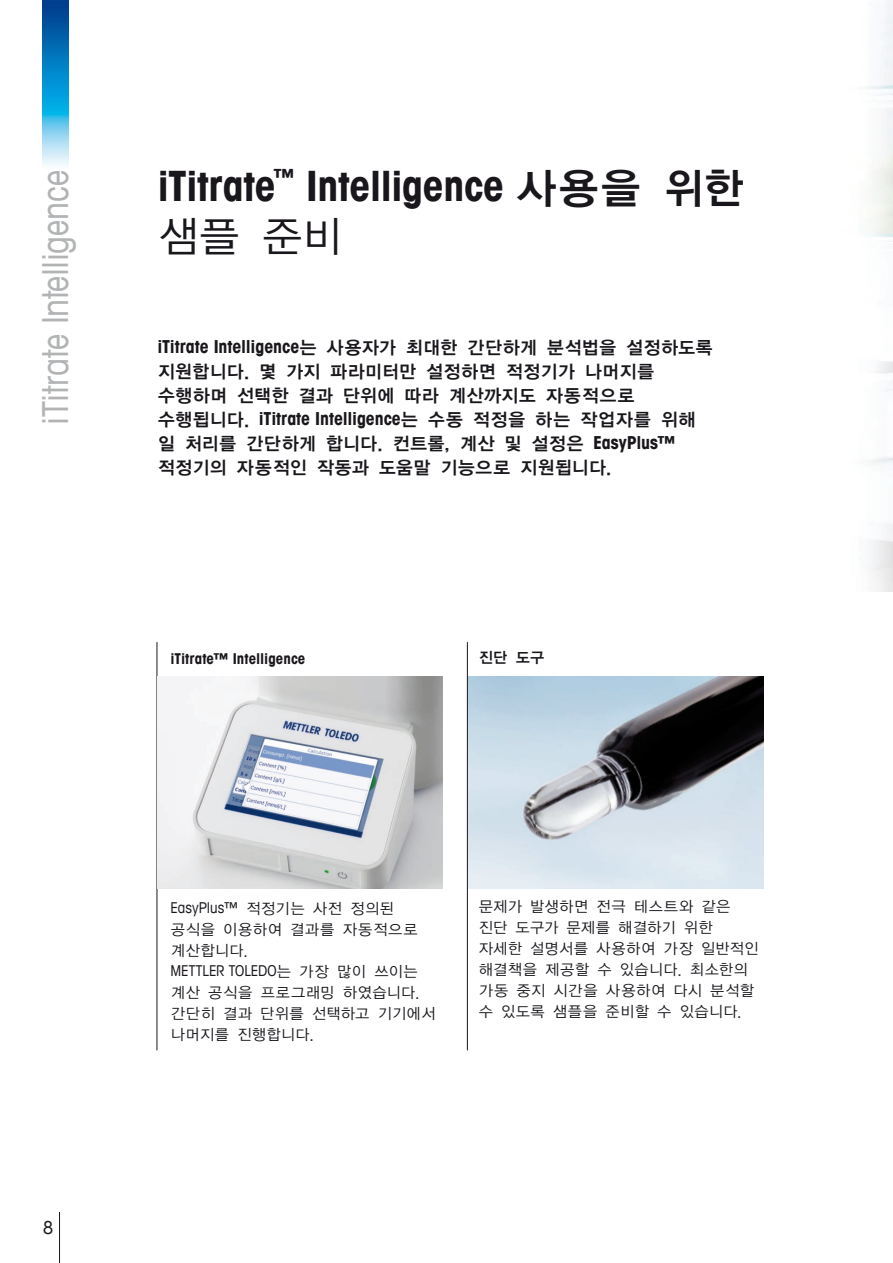
<style>
.page{position:relative;width:893px;height:1263px;background:#fff}
.page>*{position:absolute;margin:0;border:0;box-sizing:border-box;transform-origin:0 0}
._1_Title_Bold_28_32{font:700 condensed 42px "Avant Garde Com";letter-spacing:-.01em;color:#1a171c}
._2_Title_Book_28_32{font:42px "YDIYGO120 KS Cpc EUC H";color:#1a171c}
.t1{font:condensed 36px "Avant Garde Com";letter-spacing:-.01em;color:#b1b3b4}
._10_Lead_with_bullet{font:18px/24px "YDIYGO140 KS Cpc EUC H";letter-spacing:-.03em;color:#1a171c}
.t2{font:condensed 18px "Avant Garde Com";color:#1a171c}
._10_Lead_with_bullet-2{font:15px/21px "YDIYGO120 KS Cpc EUC H";letter-spacing:-.02em;color:#1a171c}
._12_Running_Text_10{font:700 condensed 15px "Avant Garde Com";letter-spacing:.005em;color:#1a171c}
._12_Running_Text_10-2{font:15px "YDIYGO140 KS Cpc EUC H";color:#1a171c}
.s1{font-family:"YDIYGO140 KS Cpc EUC H";font-weight:400;font-stretch:normal}
.s2{font-family:"Avant Garde Com";font-weight:700;font-stretch:condensed}
.s3{font-family:"Avant Garde Com";font-stretch:condensed}
</style>
<div class="page">
<hr style="left:59px;top:1212px;width:1px;height:51px;background:#1a171c">
<img style="left:43px;top:0;width:25px;height:166px">
<img style="left:468px;top:676px;width:295px;height:213px">
<hr style="left:157px;top:642px;width:1px;height:408px;background:#1a171c">
<hr style="left:467px;top:642px;width:1px;height:408px;background:#1a171c">
<img style="left:157px;top:676px;width:285px;height:213px">
<p class="t1" style="left:33px;top:425px;width:256px;rotate:-90deg">iTitrate Intelligence</p>
<p class="_1_Title_Bold_28_32" style="left:157px;top:158px;width:589px">iTitrate<sup>™</sup> Intelligence <span class="s1">사용을 위한</span></p>
<p class="_2_Title_Book_28_32" style="left:157px;top:215px;width:188px">샘플 준비</p>
<p class="_10_Lead_with_bullet" style="left:157px;top:336px;width:557px"><span class="s2">iTitrate Intelligence</span>는 사용자가 최대한 간단하게 분석법을 설정하도록 지원합니다. 몇 가지 파라미터만 설정하면 적정기가 나머지를 수행하며 선택한 결과 단위에 따라 계산까지도 자동적으로 수행됩니다. <span class="s2">iTitrate Intelligence</span>는 수동 적정을 하는 작업자를 위해 일 처리를 간단하게 합니다. 컨트롤, 계산 및 설정은 <span class="s2">EasyPlus™ </span>적정기의 자동적인 작동과 도움말 기능으로 지원됩니다.</p>
<p class="_12_Running_Text_10" style="left:170px;top:649px;width:136px">iTitrate™ Intelligence</p>
<p class="_12_Running_Text_10-2" style="left:478px;top:650px;width:68px">진단 도구</p>
<p class="t2" style="left:43px;top:1216px;width:12px">8</p>
<p class="_10_Lead_with_bullet-2" style="left:170px;top:898px;width:249px"><span class="s3">EasyPlus™</span> 적정기는 사전 정의된 공식을 이용하여 결과를 자동적으로 계산합니다.</p>
<p class="_10_Lead_with_bullet-2" style="left:170px;top:961px;width:267px"><span class="s3">METTLER TOLEDO</span>는 가장 많이 쓰이는 계산 공식을 프로그래밍 하였습니다. 간단히 결과 단위를 선택하고 기기에서 나머지를 진행합니다.</p>
<p class="_10_Lead_with_bullet-2" style="left:478px;top:896px;width:282px">문제가 발생하면 전극 테스트와 같은 진단 도구가 문제를 해결하기 위한 자세한 설명서를 사용하여 가장 일반적인 해결책을 제공할 수 있습니다. 최소한의 가동 중지 시간을 사용하여 다시 분석할 수 있도록 샘플을 준비할 수 있습니다.</p>
</div>
